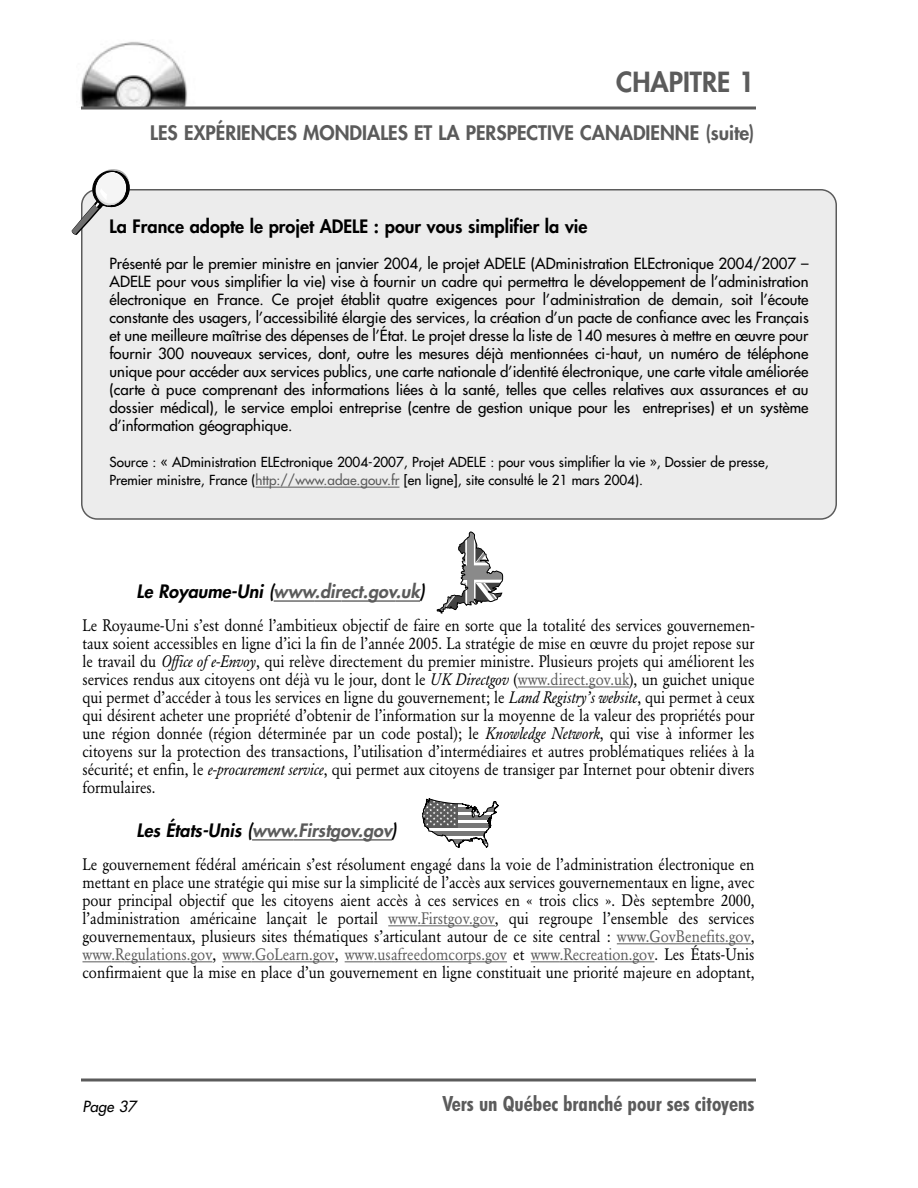
<style>
.page{position:relative;width:918px;height:1188px;background:#fff}
.page>*{position:absolute;margin:0;border:0;box-sizing:border-box;transform-origin:0 0}
.t1{font:800 27px "Futura";color:#5b5b5b}
.t2{font:700 condensed 21px "Futura BT";color:#5b5b5b}
.t3{font:800 19.5px "Futura";color:#5b5b5b}
.t4{font:italic 800 18px "Futura";color:#5b5b5b}
.t5{font:800 18px "Futura";color:#000}
.t6{font:16.5px/18px "Garamond BE";color:#000;text-align:justify;scale:.9 1}
.t7{font:15px/18px "Futura";color:#000;text-align:justify}
.t8{font:italic 15px "Futura";color:#000}
.t9{font:13.5px/18px "Futura";color:#000}
.s1{color:#5b5b5b}
.s2{color:#000}
.s3{font-style:italic}
</style>
<div class="page">
<img style="left:80px;top:41px;width:107px;height:65px">
<svg style="left:81px;top:106px;width:675px;height:4px;background:#818181"></svg>
<hr style="left:274px;top:600px;width:41px;height:2px;background:#5b5b5b">
<hr style="left:315px;top:600px;width:26px;height:2px;background:#5b5b5b">
<hr style="left:341px;top:600px;width:55px;height:2px;background:#5b5b5b">
<hr style="left:396px;top:600px;width:24px;height:2px;background:#5b5b5b">
<svg style="left:518px;top:687px;width:29px;height:1px"></svg>
<hr style="left:547px;top:687px;width:63px;height:1px;background:#5b5b5b">
<svg style="left:610px;top:687px;width:19px;height:1px"></svg>
<hr style="left:252px;top:839px;width:41px;height:2px;background:#5b5b5b">
<hr style="left:293px;top:839px;width:65px;height:2px;background:#5b5b5b">
<hr style="left:358px;top:839px;width:34px;height:2px;background:#5b5b5b">
<svg style="left:388px;top:925px;width:29px;height:1px"></svg>
<hr style="left:417px;top:925px;width:52px;height:1px;background:#5b5b5b">
<svg style="left:469px;top:925px;width:26px;height:1px"></svg>
<svg style="left:617px;top:943px;width:29px;height:1px"></svg>
<hr style="left:646px;top:943px;width:105px;height:1px;background:#5b5b5b">
<hr style="left:82px;top:961px;width:30px;height:1px;background:#5b5b5b">
<svg style="left:112px;top:961px;width:13px;height:1px"></svg>
<hr style="left:125px;top:961px;width:87px;height:1px;background:#5b5b5b">
<hr style="left:222px;top:961px;width:30px;height:1px;background:#5b5b5b">
<hr style="left:252px;top:961px;width:83px;height:1px;background:#5b5b5b">
<svg style="left:345px;top:961px;width:46px;height:1px"></svg>
<hr style="left:391px;top:961px;width:116px;height:1px;background:#5b5b5b">
<svg style="left:531px;top:961px;width:42px;height:1px"></svg>
<hr style="left:573px;top:961px;width:81px;height:1px;background:#5b5b5b">
<svg style="left:81px;top:1078px;width:675px;height:4px;background:#838383"></svg>
<div style="left:82px;top:190px;width:754px;height:329px;background:#ececec;border-radius:15px"></div>
<div style="left:81px;top:189px;width:756px;height:331px;border:2px solid #5b5b5b;border-radius:15px"></div>
<hr style="left:256px;top:487px;width:68px;height:1px;background:#5b5b5b">
<hr style="left:324px;top:487px;width:63px;height:1px;background:#5b5b5b">
<svg style="left:387px;top:487px;width:12px;height:1px"></svg>
<svg style="left:422px;top:799px;width:76px;height:49px"></svg>
<svg style="left:437px;top:532px;width:66px;height:81px"></svg>
<svg style="left:72px;top:169px;width:62px;height:66px"></svg>
<h1 class="t1" style="left:616px;top:70px;width:140px">CHAPITRE 1</h1>
<p class="t3" style="left:150px;top:124px;width:606px">LES EXPÉRIENCES MONDIALES ET LA PERSPECTIVE CANADIENNE (suite)</p>
<p class="t5" style="left:110px;top:218px;width:480px">La France adopte le projet ADELE : pour vous simplifier la vie</p>
<p class="t7" style="left:110px;top:256px;width:701px">Présenté par le premier ministre en janvier 2004, le projet ADELE (ADministration ELEctronique 2004/2007 – ADELE pour vous simplifier la vie) vise à fournir un cadre qui permettra le développement de l’administration électronique en France. Ce projet établit quatre exigences pour l’administration de demain, soit l’écoute constante des usagers, l’accessibilité élargie des services, la création d’un pacte de confiance avec les Français et une meilleure maîtrise des dépenses de l’État. Le projet dresse la liste de 140 mesures à mettre en œuvre pour fournir 300 nouveaux services, dont, outre les mesures déjà mentionnées ci-haut, un numéro de téléphone unique pour accéder aux services publics, une carte nationale d’identité électronique, une carte vitale améliorée (carte à puce comprenant des informations liées à la santé, telles que celles relatives aux assurances et au dossier médical), le service emploi entreprise (centre de gestion unique pour les entreprises) et un système d’information géographique.</p>
<p class="t9" style="left:110px;top:454px;width:661px">Source : « ADministration ELEctronique 2004-2007, Projet ADELE : pour vous simplifier la vie », Dossier de presse,<br>Premier ministre, France (<span class="s1">http://www.adae.gouv.fr</span> [en ligne], site consulté le 21 mars 2004).</p>
<p class="t4" style="left:136px;top:583px;width:290px"><span class="s2">Le Royaume-Uni (</span>www.direct.gov.uk<span class="s2">)</span></p>
<p class="t6" style="left:82px;top:618px;width:748px">Le Royaume-Uni s’est donné l’ambitieux objectif de faire en sorte que la totalité des services gouvernemen&shy;taux soient accessibles en ligne d’ici la fin de l’année 2005. La stratégie de mise en œuvre du projet repose sur le travail du <span class="s3">Office of e-Envoy</span>, qui relève directement du premier ministre. Plusieurs projets qui améliorent les services rendus aux citoyens ont déjà vu le jour, dont le <span class="s3">UK Directgov</span> (<span class="s1">www.direct.gov.uk</span>), un guichet unique qui permet d’accéder à tous les services en ligne du gouvernement; le <span class="s3">Land Registry’s website</span>, qui permet à ceux qui désirent acheter une propriété d’obtenir de l’information sur la moyenne de la valeur des propriétés pour une région donnée (région déterminée par un code postal); le <span class="s3">Knowledge Network</span>, qui vise à informer les citoyens sur la protection des transactions, l’utilisation d’intermédiaires et autres problématiques reliées à la sécurité; et enfin, le <span class="s3">e-procurement service</span>, qui permet aux citoyens de transiger par Internet pour obtenir divers formulaires.</p>
<p class="t4" style="left:136px;top:822px;width:262px"><span class="s2">Les États-Unis (</span>www.Firstgov.gov<span class="s2">)</span></p>
<p class="t6" style="left:82px;top:857px;width:748px">Le gouvernement fédéral américain s’est résolument engagé dans la voie de l’administration électronique en mettant en place une stratégie qui mise sur la simplicité de l’accès aux services gouvernementaux en ligne, avec pour principal objectif que les citoyens aient accès à ces services en « trois clics ». Dès septembre 2000, l’administration américaine lançait le portail <span class="s1">www.Firstgov.gov</span>, qui regroupe l’ensemble des services gouvernementaux, plusieurs sites thématiques s’articulant autour de ce site central : <span class="s1">www.GovBenefits.gov</span>, <span class="s1">www.Regulations.gov</span>, <span class="s1">www.GoLearn.gov</span>, <span class="s1">www.usafreedomcorps.gov</span> et <span class="s1">www.Recreation.gov</span>. Les États-Unis confirmaient que la mise en place d’un gouvernement en ligne constituait une priorité majeure en adoptant,</p>
<p class="t8" style="left:82px;top:1099px;width:55px">Page 37</p>
<p class="t2" style="left:443px;top:1095px;width:313px">Vers un Québec branché pour ses citoyens</p>
</div>
